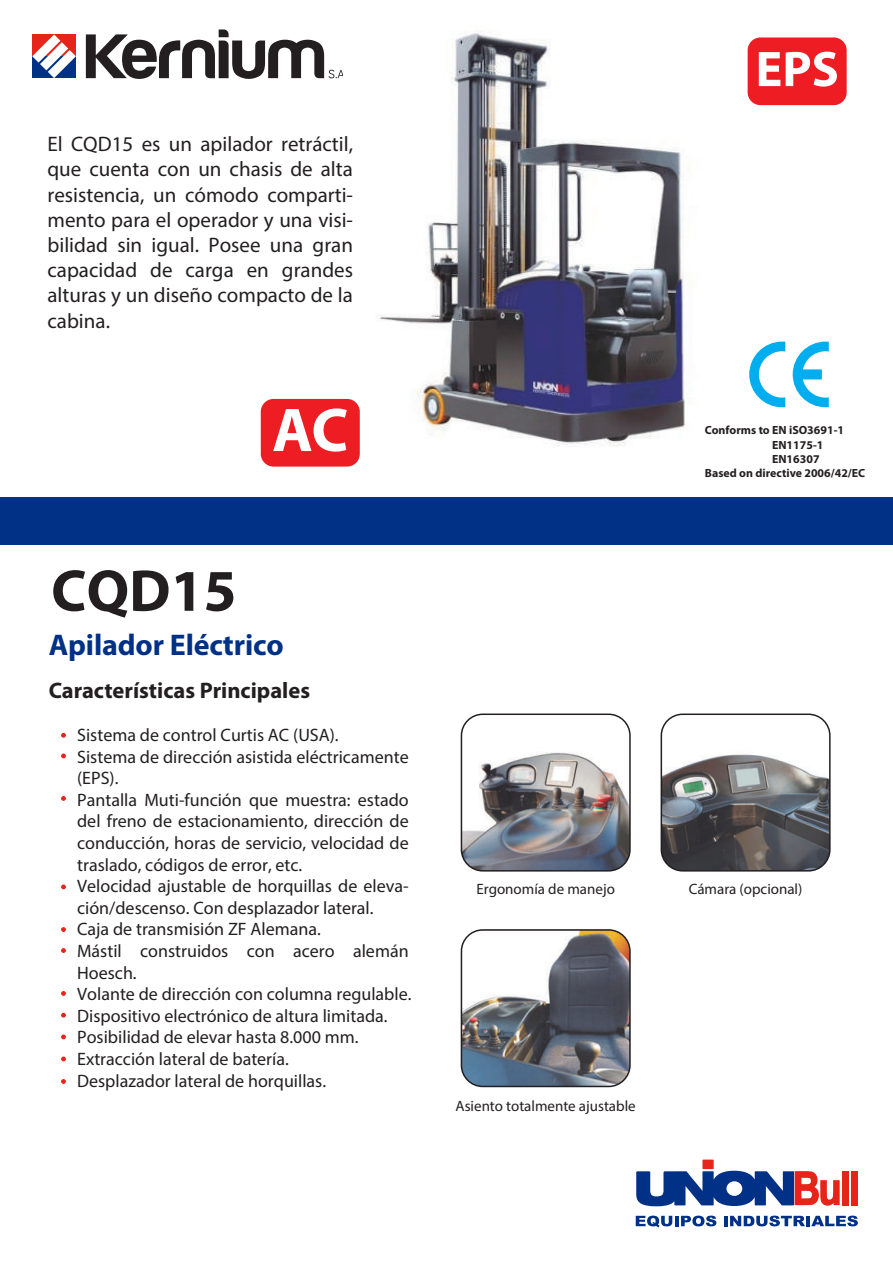
<style>
.page{position:relative;width:893px;height:1263px;background:#fff}
.page>*{position:absolute;margin:0;border:0;box-sizing:border-box;transform-origin:0 0}
.t1{font:700 62.25px "Myriad Pro";color:#fff}
.t2{font:700 59.4px "Myriad Pro";color:#231f20}
.t3{font:700 50.4px "Myriad Pro";color:#fff}
.t4{font:700 30px "Myriad Pro";letter-spacing:-.005em;color:#003186}
.t5{font:700 22.5px "Myriad Pro";color:#231f20}
.t6{font:21px/25.2px "Myriad Pro";color:#231f20;text-align:justify}
.t7{font:18px/21.6px "Myriad Pro";color:#231f20}
.t8{font:15px "Myriad Pro";color:#231f20}
.t9{font:700 11.85px "Myriad Pro";color:#231f20}
</style>
<div class="page">
<svg style="left:636px;top:1215px;width:80px;height:12px"></svg>
<svg style="left:724px;top:1215px;width:81px;height:11px"></svg>
<hr style="left:806px;top:1216px;width:4px;height:10px;background:#003186">
<svg style="left:811px;top:1215px;width:47px;height:11px"></svg>
<div style="left:842px;top:1171px;width:6px;height:34px;background:#e72419"></div>
<div style="left:851px;top:1171px;width:6px;height:34px;background:#e72419"></div>
<svg style="left:636px;top:1159px;width:204px;height:47px"></svg>
<div style="left:0;top:497px;width:893px;height:48px;background:#003186"></div>
<svg style="left:61px;top:884px;width:5px;height:5px"></svg>
<svg style="left:61px;top:796px;width:5px;height:5px"></svg>
<svg style="left:61px;top:733px;width:5px;height:5px"></svg>
<svg style="left:61px;top:753px;width:5px;height:5px"></svg>
<svg style="left:61px;top:991px;width:5px;height:5px"></svg>
<svg style="left:61px;top:948px;width:5px;height:5px"></svg>
<svg style="left:61px;top:927px;width:5px;height:5px"></svg>
<svg style="left:61px;top:1034px;width:5px;height:5px"></svg>
<svg style="left:61px;top:1056px;width:5px;height:5px"></svg>
<svg style="left:61px;top:1079px;width:5px;height:5px"></svg>
<svg style="left:61px;top:1013px;width:5px;height:5px"></svg>
<svg style="left:32px;top:34px;width:44px;height:44px"></svg>
<svg style="left:86px;top:29px;width:257px;height:50px"></svg>
<img style="left:343px;top:30px;width:342px;height:417px">
<div style="left:261px;top:399px;width:99px;height:68px;background:#ee1d23;border-radius:13px"></div>
<div style="left:748px;top:37px;width:99px;height:68px;background:#ee1d23;border-radius:13px"></div>
<svg style="left:749px;top:342px;width:36px;height:65px"></svg>
<svg style="left:793px;top:342px;width:36px;height:65px"></svg>
<img style="left:461px;top:752px;width:167px;height:119px">
<div style="left:461px;top:713px;width:170px;height:158px;border:2px solid #231f20;border-radius:21px"></div>
<img style="left:461px;top:932px;width:167px;height:154px">
<div style="left:461px;top:929px;width:170px;height:158px;border:2px solid #231f20;border-radius:21px"></div>
<img style="left:661px;top:754px;width:167px;height:117px">
<div style="left:661px;top:713px;width:170px;height:158px;border:2px solid #231f20;border-radius:21px"></div>
<p class="t6" style="left:47px;top:131px;width:307px">El CQD15 es un apilador retráctil, que cuenta con un chasis de alta resistencia, un cómodo comparti&shy;mento para el operador y una visi&shy;bilidad sin igual. Posee una gran capacidad de carga en grandes alturas y un diseño compacto de la cabina.</p>
<h1 class="t1" style="left:272px;top:395px;width:78px">AC</h1>
<h2 class="t2" style="left:51px;top:557px;width:187px">CQD15</h2>
<h3 class="t4" style="left:49px;top:628px;width:237px">Apilador Eléctrico</h3>
<p class="t5" style="left:49px;top:678px;width:263px">Características Principales</p>
<p class="t7" style="left:77px;top:724px;width:336px">Sistema de control Curtis AC (USA).<br>Sistema de dirección asistida eléctricamente (EPS).<br>Pantalla Muti-función que muestra: estado del freno de estacionamiento, dirección de conducción, horas de servicio, velocidad de traslado, códigos de error, etc.<br>Velocidad ajustable de horquillas de eleva&shy;ción/descenso. Con desplazador lateral.<br>Caja de transmisión ZF Alemana.<br>Mástil construidos con acero alemán Hoesch.<br>Volante de dirección con columna regulable.<br>Dispositivo electrónico de altura limitada.<br>Posibilidad de elevar hasta 8.000 mm.<br>Extracción lateral de batería.<br>Desplazador lateral de horquillas.</p>
<p class="t8" style="left:476px;top:879px;width:140px">Ergonomía de manejo</p>
<p class="t8" style="left:456px;top:1097px;width:182px">Asiento totalmente ajustable</p>
<h3 class="t3" style="left:755px;top:41px;width:85px">EPS</h3>
<p class="t9" style="left:705px;top:424px;width:141px">Conforms to EN iSO3691-1</p>
<p class="t9" style="left:772px;top:438px;width:53px">EN1175-1</p>
<p class="t9" style="left:772px;top:452px;width:49px">EN16307</p>
<p class="t9" style="left:705px;top:466px;width:162px">Based on directive 2006/42/EC</p>
<p class="t8" style="left:689px;top:879px;width:115px">Cámara (opcional)</p>
</div>
